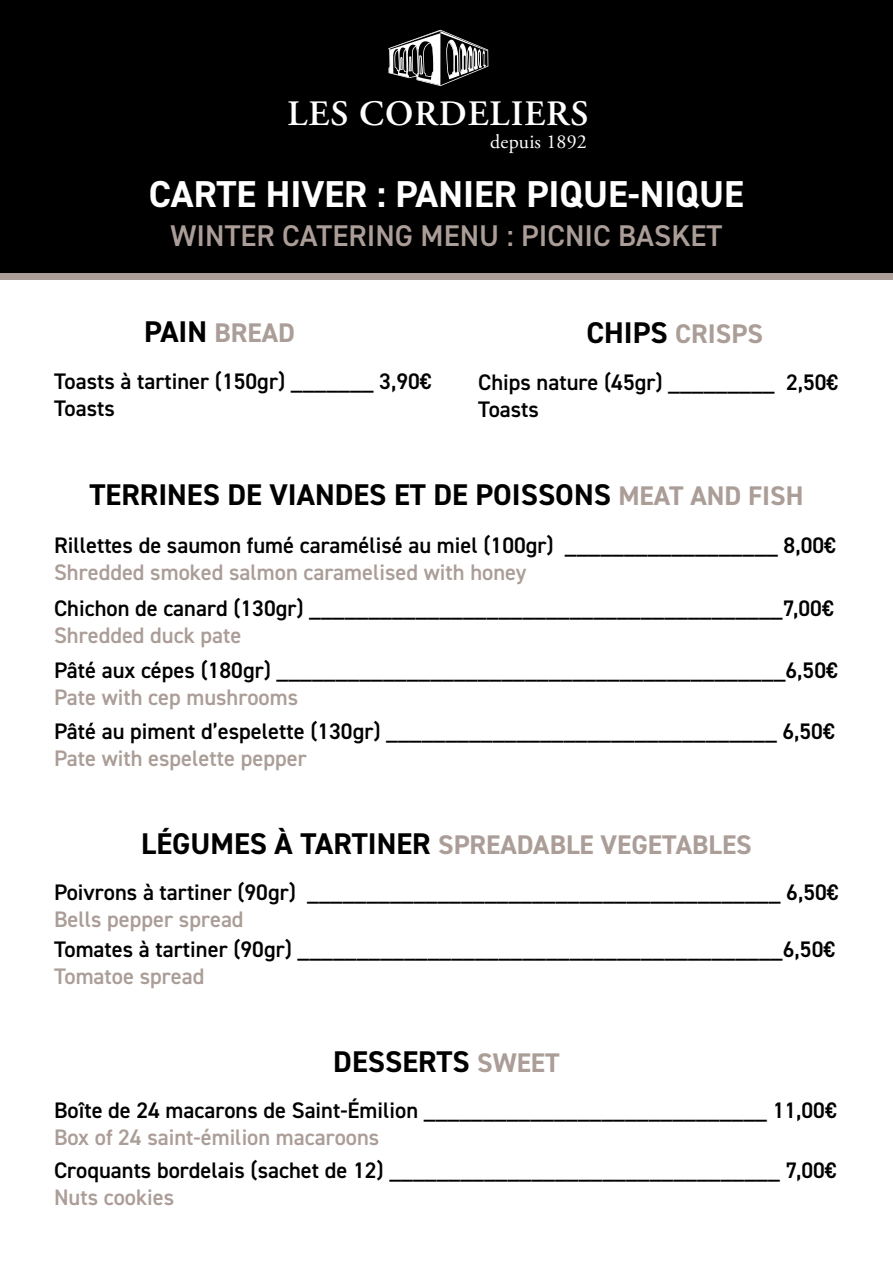
<style>
.page{position:relative;width:893px;height:1263px;background:#fff}
.page>*{position:absolute;margin:0;border:0;box-sizing:border-box;transform-origin:0 0}
.t1{font:700 37.5px "DIN2014";color:#fff}
.t2{font:600 35.7px "Adobe Garamond Pro";letter-spacing:.03em;color:#fff}
.t3{font:700 30px "DIN2014";color:#000}
.t4{font:600 30px "DIN2014";color:#ab9d97}
.t5{font:700 27px "DIN2014";color:#ab9d97}
.t6{font:600 22.5px/27px "DIN2014";color:#000}
.t7{font:600 22.5px "DIN2014";color:#ab9d97}
.t8{font:19.95px "Adobe Garamond Pro";letter-spacing:.01em;color:#fff}
.s1{font-size:30px;color:#000}
.s2{font-size:27px;color:#ab9d97}
</style>
<div class="page">
<div style="left:0;top:0;width:893px;height:279px;background:#000"></div>
<div style="left:0;top:273px;width:893px;height:7px;background:#ab9d97"></div>
<svg style="left:388px;top:30px;width:100px;height:56px"></svg>
<h2 class="t2" style="left:288px;top:93px;width:303px">LES CORDELIERS</h2>
<p class="t8" style="left:490px;top:129px;width:98px">depuis 1892</p>
<h1 class="t1" style="left:149px;top:169px;width:597px">CARTE HIVER : PANIER PIQUE-NIQUE</h1>
<h3 class="t4" style="left:171px;top:215px;width:553px">WINTER CATERING MENU : PICNIC BASKET</h3>
<p class="t5" style="left:144px;top:315px;width:153px"><span class="s1">PAIN</span> BREAD</p>
<p class="t5" style="left:586px;top:316px;width:178px"><span class="s1">CHIPS</span> CRISPS</p>
<p class="t6" style="left:54px;top:367px;width:379px">Toasts à tartiner (150gr) _______ 3,90€<br>Toasts</p>
<p class="t6" style="left:478px;top:368px;width:362px">Chips nature (45gr) _________ 2,50€<br>Toasts</p>
<h3 class="t3" style="left:89px;top:475px;width:716px">TERRINES DE VIANDES ET DE POISSONS <span class="s2">MEAT AND FISH</span></h3>
<p class="t6" style="left:54px;top:532px;width:783px">Rillettes de saumon fumé caramélisé au miel (100gr) __________________ 8,00€</p>
<p class="t7" style="left:54px;top:558px;width:474px">Shredded smoked salmon caramelised with honey</p>
<p class="t6" style="left:54px;top:594px;width:781px">Chichon de canard (130gr) ________________________________________7,00€</p>
<p class="t7" style="left:54px;top:620px;width:189px">Shredded duck pate</p>
<p class="t6" style="left:54px;top:656px;width:785px">Pâté aux cépes (180gr) ___________________________________________6,50€</p>
<p class="t7" style="left:54px;top:682px;width:246px">Pate with cep mushrooms</p>
<p class="t6" style="left:54px;top:718px;width:782px">Pâté au piment d’espelette (130gr) _________________________________ 6,50€</p>
<p class="t7" style="left:54px;top:744px;width:254px">Pate with espelette pepper</p>
<p class="t5" style="left:141px;top:826px;width:612px"><span class="s1">LÉGUMES À TARTINER</span> SPREADABLE VEGETABLES</p>
<p class="t6" style="left:54px;top:878px;width:786px">Poivrons à tartiner (90gr) ________________________________________ 6,50€</p>
<p class="t7" style="left:54px;top:904px;width:191px">Bells pepper spread</p>
<p class="t6" style="left:54px;top:935px;width:783px">Tomates à tartiner (90gr) _________________________________________6,50€</p>
<p class="t7" style="left:54px;top:962px;width:152px">Tomatoe spread</p>
<h3 class="t3" style="left:333px;top:1041px;width:228px">DESSERTS <span class="s2">SWEET</span></h3>
<p class="t6" style="left:54px;top:1096px;width:784px">Boîte de 24 macarons de Saint-Émilion _____________________________ 11,00€</p>
<p class="t7" style="left:54px;top:1122px;width:327px">Box of 24 saint-émilion macaroons</p>
<p class="t6" style="left:54px;top:1156px;width:784px">Croquants bordelais (sachet de 12) _________________________________ 7,00€</p>
<p class="t7" style="left:54px;top:1182px;width:122px">Nuts cookies</p>
</div>
